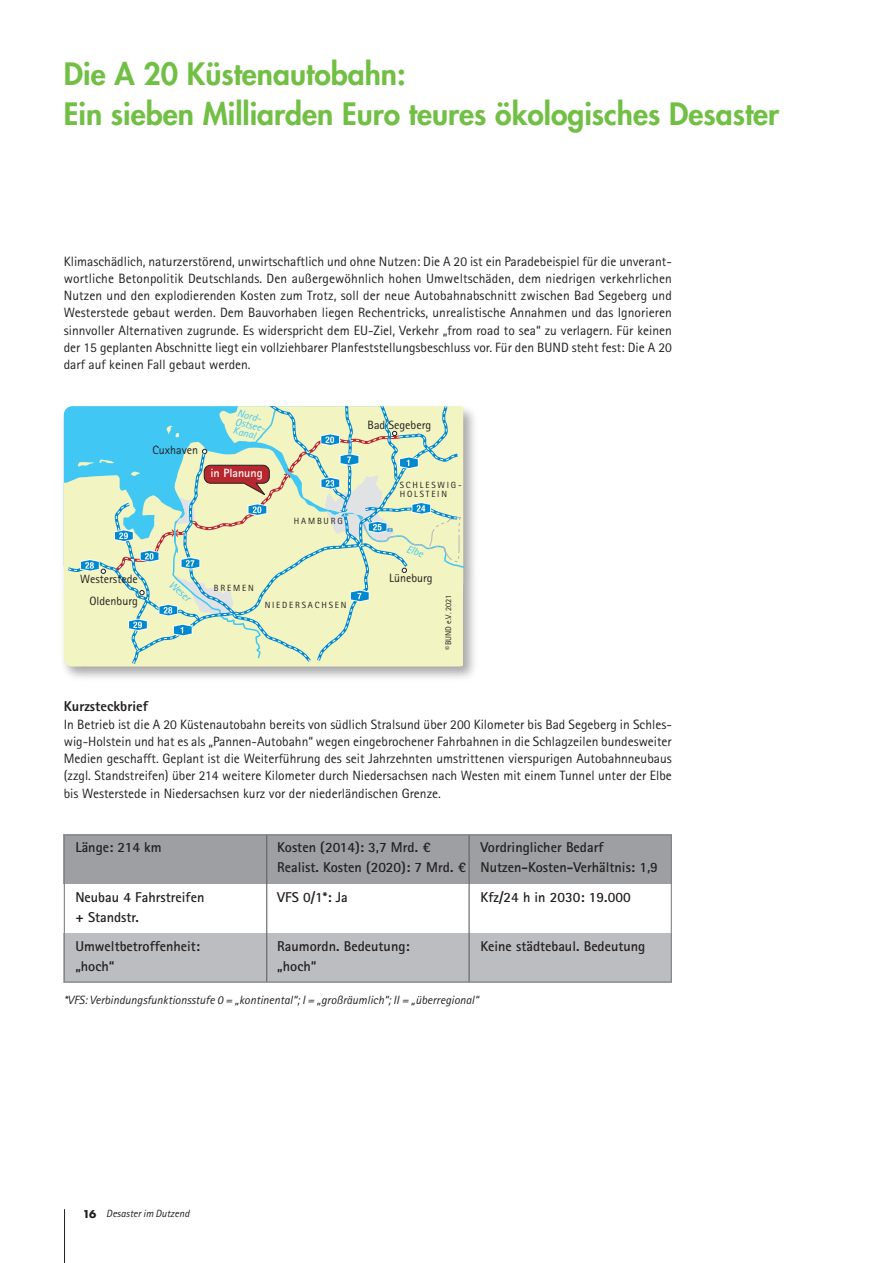
<style>
.page{position:relative;width:893px;height:1263px;background:#fff}
.page>*{position:absolute;margin:0;border:0;box-sizing:border-box;transform-origin:0 0}
.t1{font:800 30px/39.9px "Futura";color:#71bf44}
.t2{font:700 14.25px/20.2px "Agfa Rotis Sans Serif";color:#231f20}
.t3{font:800 14.25px "Agfa Rotis Sans Serif";color:#231f20}
.t4{font:13.5px/17.2px "Agfa Rotis Sans Serif";color:#231f20;text-align:justify}
.t5{font:italic 12px "Agfa Rotis Sans Serif";color:#231f20}
.t6{font:12px "Agfa Rotis Sans Serif";color:#231f20}
.t7{font:700 12px "Agfa Rotis Sans Serif";color:#fff}
.t8{font:italic 10.5px/18px "Agfa Rotis Sans Serif";color:#40c7f4}
.t9{font:italic 10.5px "Agfa Rotis Sans Serif";color:#231f20}
.t10{font:9px/9px "Agfa Rotis Sans Serif";letter-spacing:.2em;color:#231f20}
.t11{font:8.25px "Agfa Rotis Sans Serif";color:#231f20}
.s1{font-family:"Futura";font-weight:700;font-style:normal}
</style>
<div class="page">
<hr style="left:64px;top:1209px;width:1px;height:54px;background:#231f20">
<div style="left:64px;top:933px;width:608px;height:49px;background:#bcbdc0"></div>
<div style="left:64px;top:834px;width:608px;height:50px;background:#9d9fa2"></div>
<hr style="left:266px;top:834px;width:1px;height:148px;background:#636366">
<hr style="left:469px;top:834px;width:1px;height:148px;background:#636366">
<div style="left:64px;top:834px;width:608px;height:148px;border:1px solid #808285"></div>
<svg style="left:68px;top:406px;width:390px;height:258px;background:#d3ebc9"></svg>
<svg style="left:77px;top:406px;width:387px;height:253px;background:#cae2c7"></svg>
<h1 class="t1" style="left:64px;top:56px;width:717px">Die A 20 Küstenautobahn:<br>Ein sieben Milliarden Euro teures ökologisches Desaster</h1>
<p class="t4" style="left:64px;top:254px;width:610px">Klimaschädlich, naturzerstörend, unwirtschaftlich und ohne Nutzen: Die A 20 ist ein Paradebeispiel für die unverant&shy;wortliche Betonpolitik Deutschlands. Den außergewöhnlich hohen Umweltschäden, dem niedrigen verkehrlichen Nutzen und den explodierenden Kosten zum Trotz, soll der neue Autobahnabschnitt zwischen Bad Segeberg und Westerstede gebaut werden. Dem Bauvorhaben liegen Rechentricks, unrealistische Annahmen und das Ignorieren sinnvoller Alternativen zugrunde. Es widerspricht dem EU-Ziel, Verkehr „from road to sea“ zu verlagern. Für keinen der 15 geplanten Abschnitte liegt ein vollziehbarer Planfeststellungsbeschluss vor. Für den BUND steht fest: Die A 20 darf auf keinen Fall gebaut werden.</p>
<p class="t6" style="left:152px;top:446px;width:47px">Cuxhaven</p>
<p class="t8" style="left:240px;top:405px;width:27px;rotate:14deg">Nord-<br>Kanal</p>
<p class="t8" style="left:237px;top:414px;width:33px;rotate:14deg">Ostsee-</p>
<p class="t7" style="left:210px;top:469px;width:54px">in Planung</p>
<p class="t10" style="left:294px;top:517px;width:50px">HAMBURG</p>
<p class="t6" style="left:80px;top:575px;width:59px">Westerstede</p>
<p class="t6" style="left:89px;top:597px;width:50px">Oldenburg</p>
<p class="t8" style="left:176px;top:577px;width:27px;rotate:40deg">Weser</p>
<p class="t10" style="left:214px;top:584px;width:41px">BREMEN</p>
<p class="t10" style="left:265px;top:601px;width:83px">NIEDERSACHSEN</p>
<p class="t6" style="left:368px;top:421px;width:65px">Bad Segeberg</p>
<p class="t10" style="left:400px;top:482px;width:63px">SCHLESWIG-<br>HOLSTEIN</p>
<p class="t8" style="left:410px;top:541px;width:19px;rotate:20deg">Elbe</p>
<p class="t6" style="left:389px;top:574px;width:45px">Lüneburg</p>
<p class="t11" style="left:446px;top:650px;width:57px;rotate:-90deg">©BUND e.V. 2021</p>
<p class="t3" style="left:64px;top:701px;width:86px">Kurzsteckbrief</p>
<p class="t4" style="left:64px;top:717px;width:610px">In Betrieb ist die A 20 Küstenautobahn bereits von südlich Stralsund über 200 Kilometer bis Bad Segeberg in Schles&shy;wig-Holstein und hat es als „Pannen-Autobahn“ wegen eingebrochener Fahrbahnen in die Schlagzeilen bundesweiter Medien geschafft. Geplant ist die Weiterführung des seit Jahrzehnten umstrittenen vierspurigen Autobahnneubaus (zzgl. Standstreifen) über 214 weitere Kilometer durch Niedersachsen nach Westen mit einem Tunnel unter der Elbe bis Westerstede in Niedersachsen kurz vor der niederländischen Grenze.</p>
<p class="t2" style="left:75px;top:838px;width:88px">Länge: 214 km</p>
<p class="t2" style="left:277px;top:838px;width:155px">Kosten (2014): 3,7 Mrd. €</p>
<p class="t2" style="left:277px;top:838px;width:382px;text-indent:203px">Vordringlicher Bedarf<br>Realist. Kosten (2020): 7 Mrd. € Nutzen-Kosten-Verhältnis: 1,9</p>
<p class="t2" style="left:75px;top:888px;width:131px">Neubau 4 Fahrstreifen</p>
<p class="t2" style="left:277px;top:888px;width:72px">VFS 0/1*: Ja</p>
<p class="t2" style="left:480px;top:888px;width:152px">Kfz/24 h in 2030: 19.000</p>
<p class="t2" style="left:75px;top:904px;width:126px;line-height:28.7px">+ Standstr.<br>Umweltbetroffenheit:</p>
<p class="t2" style="left:277px;top:937px;width:134px">Raumordn. Bedeutung:</p>
<p class="t2" style="left:480px;top:937px;width:166px">Keine städtebaul. Bedeutung</p>
<p class="t2" style="left:75px;top:957px;width:41px">„hoch“</p>
<p class="t2" style="left:277px;top:957px;width:41px">„hoch“</p>
<p class="t5" style="left:64px;top:996px;width:416px">*VFS: Verbindungsfunktionsstufe 0 = „kontinental“; I = „großräumlich“; II = „überregional“</p>
<p class="t9" style="left:83px;top:1210px;width:108px"><span class="s1">16</span> Desaster im Dutzend</p>
</div>
